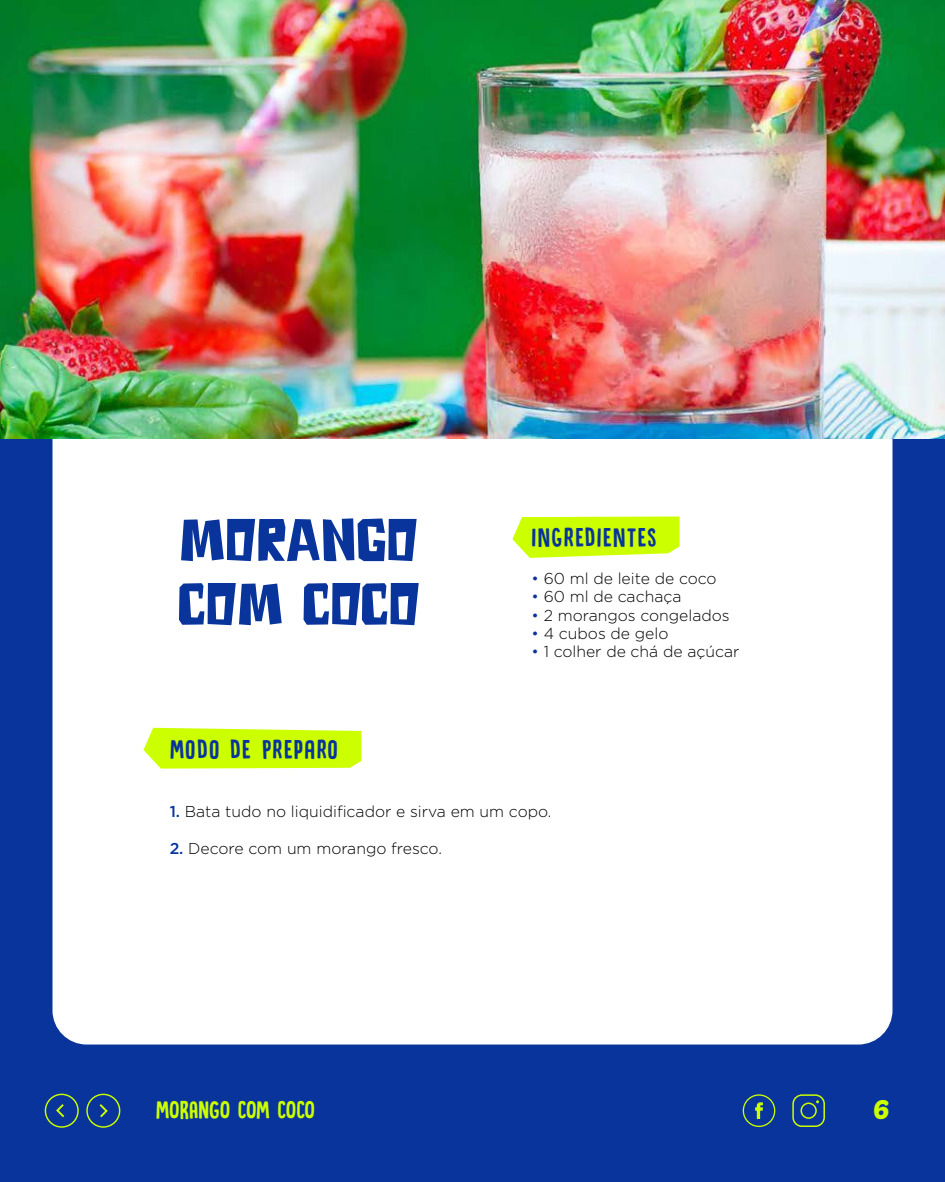
<style>
.page{position:relative;width:945px;height:1182px;background:#fff}
.page>*{position:absolute;margin:0;border:0;box-sizing:border-box;transform-origin:0 0}
.t1{font:53.38px/64px "DK Astromonkey";color:#08349b}
.t2{font:28px "DK Canoodle";letter-spacing:.05em;color:#08349b}
.t3{font:26.25px "DK Canoodle";color:#cf0}
.t4{font:700 26.25px "Market";color:#cf0}
.t5{font:300 15.75px "Gotham";color:#000}
.s1{color:#08349b}
.s2{font-weight:500;color:#08349b}
</style>
<div class="page">
<div style="left:0;top:438px;width:945px;height:611px;background:#08349b"></div>
<div style="left:52px;top:48px;width:840px;height:996px;background:#fff;border-radius:34px"></div>
<img style="left:0;top:0;width:945px;height:438px">
<svg style="left:512px;top:516px;width:168px;height:42px"></svg>
<svg style="left:144px;top:727px;width:217px;height:41px"></svg>
<div style="left:0;top:1049px;width:945px;height:132px;background:#08349b"></div>
<svg style="left:86px;top:1093px;width:34px;height:34px"></svg>
<svg style="left:45px;top:1093px;width:34px;height:34px"></svg>
<svg style="left:792px;top:1094px;width:33px;height:32px"></svg>
<svg style="left:743px;top:1092px;width:33px;height:34px"></svg>
<h1 class="t1" style="left:177px;top:506px;width:244px">MORANGO<br>COM COCO</h1>
<h2 class="t2" style="left:170px;top:734px;width:170px">MODO DE PREPARO</h2>
<h2 class="t2" style="left:532px;top:523px;width:127px">INGREDIENTES</h2>
<p class="t5" style="left:532px;top:568px;width:187px"><span class="s1">•</span> 60 ml de leite de coco</p>
<p class="t5" style="left:532px;top:586px;width:151px"><span class="s1">•</span> 60 ml de cachaça</p>
<p class="t5" style="left:532px;top:605px;width:200px"><span class="s1">•</span> 2 morangos congelados</p>
<p class="t5" style="left:532px;top:623px;width:138px"><span class="s1">•</span> 4 cubos de gelo</p>
<p class="t5" style="left:532px;top:641px;width:209px"><span class="s1">•</span> 1 colher de chá de açúcar</p>
<p class="t5" style="left:170px;top:801px;width:383px"><span class="s2">1.</span> Bata tudo no liquidificador e sirva em um copo.</p>
<p class="t5" style="left:170px;top:838px;width:274px"><span class="s2">2.</span> Decore com um morango fresco.</p>
<h3 class="t3" style="left:156px;top:1096px;width:161px">MORANGO COM COCO</h3>
<h3 class="t4" style="left:873px;top:1093px;width:18px">6</h3>
</div>
